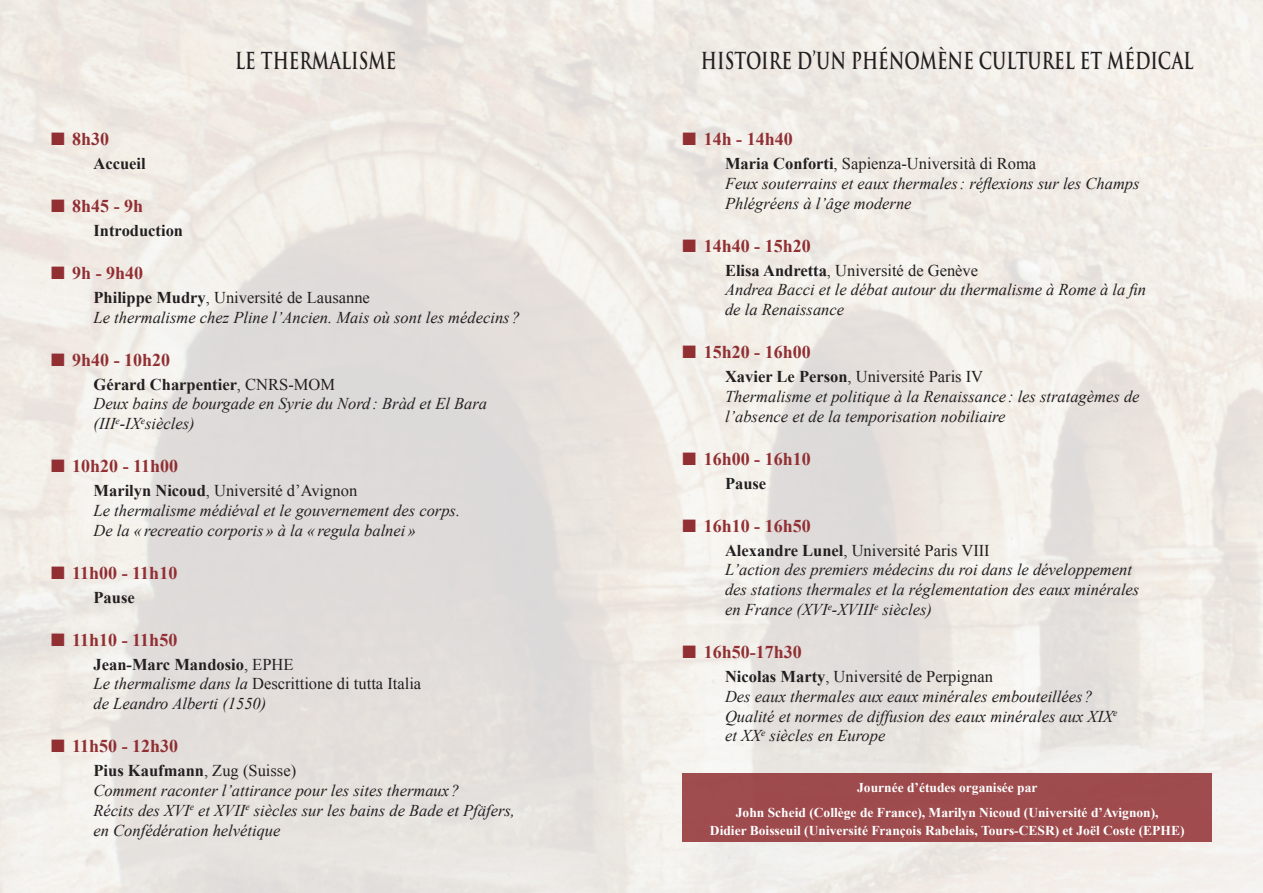
<style>
.page{position:relative;width:1263px;height:893px;background:#fff}
.page>*{position:absolute;margin:0;border:0;box-sizing:border-box;transform-origin:0 0}
.t1{font:700 22.8px "Trajan Pro";color:#231f20;scale:.73 1}
.horaire{font:700 18px "Times New Roman";color:#912f33}
.texte{font:italic 16.5px/19.8px "Times New Roman";color:#231f20}
.texte-2{font:700 16.5px "Times New Roman";color:#231f20}
.t2{font:700 13.5px "Times New Roman";color:#fff}
.s1{font-weight:700;font-style:normal}
.s2{font-style:normal}
</style>
<div class="page">
<img style="left:0;top:0;width:1263px;height:893px">
<div style="left:682px;top:774px;width:530px;height:68px;background:#9f4c4e"></div>
<p class="t1" style="left:235px;top:47px;width:222px">LE THERMALISME</p>
<p class="t1" style="left:701px;top:47px;width:676px">HISTOIRE D’UN PHÉNOMÈNE CULTUREL ET MÉDICAL</p>
<p class="horaire" style="left:51px;top:127px;width:60px">■ 8h30</p>
<p class="texte-2" style="left:94px;top:152px;width:54px">Accueil</p>
<p class="horaire" style="left:51px;top:194px;width:94px">■ 8h45 - 9h</p>
<p class="texte-2" style="left:94px;top:219px;width:91px">Introduction</p>
<p class="horaire" style="left:51px;top:260px;width:94px">■ 9h - 9h40</p>
<p class="texte" style="left:94px;top:287px;width:428px"><span class="s1">Philippe Mudry</span><span class="s2">, Université de Lausanne<br></span>Le thermalisme chez Pline l’Ancien. Mais où sont les médecins?</p>
<p class="horaire" style="left:51px;top:347px;width:121px">■ 9h40 - 10h20</p>
<p class="texte" style="left:94px;top:374px;width:395px"><span class="s1">Gérard Charpentier</span><span class="s2">, CNRS-MOM<br></span>Deux bains de bourgade en Syrie du Nord : Bràd et El Bara (III<sup>e</sup>-IX<sup>e</sup>siècles)</p>
<p class="horaire" style="left:51px;top:454px;width:129px">■ 10h20 - 11h00</p>
<p class="texte" style="left:94px;top:480px;width:368px"><span class="s1">Marilyn Nicoud</span><span class="s2">, Université d’Avignon<br></span>Le thermalisme médiéval et le gouvernement des corps.<br>De la «recreatio corporis» à la « regula balnei»</p>
<p class="horaire" style="left:51px;top:560px;width:128px">■ 11h00 - 11h10</p>
<p class="texte-2" style="left:94px;top:586px;width:43px">Pause</p>
<p class="horaire" style="left:51px;top:627px;width:128px">■ 11h10 - 11h50</p>
<p class="texte" style="left:94px;top:654px;width:329px"><span class="s1">Jean-Marc Mandosio</span><span class="s2">, EPHE<br></span>Le thermalisme dans la <span class="s2">Descrittione di tutta Italia </span>de Leandro Alberti (1550)</p>
<p class="horaire" style="left:51px;top:734px;width:129px">■ 11h50 - 12h30</p>
<p class="texte" style="left:94px;top:760px;width:423px"><span class="s1">Pius Kaufmann</span><span class="s2">, Zug (Suisse)<br></span>Comment raconter l’attirance pour les sites thermaux?<br>Récits des XVI<sup>e</sup> et XVII<sup>e</sup> siècles sur les bains de Bade et Pfäfers, en Confédération helvétique</p>
<p class="horaire" style="left:682px;top:127px;width:112px">■ 14h - 14h40</p>
<p class="texte" style="left:725px;top:153px;width:416px"><span class="s1">Maria Conforti</span><span class="s2">, Sapienza-Università di Roma<br></span>Feux souterrains et eaux thermales: réflexions sur les Champs<br>Phlégréens à l’âge moderne</p>
<p class="horaire" style="left:682px;top:233px;width:130px">■ 14h40 - 15h20</p>
<p class="texte" style="left:725px;top:260px;width:423px"><span class="s1">Elisa Andretta</span><span class="s2">, Université de Genève<br></span>Andrea Bacci et le débat autour du thermalisme à Rome à la fin de la Renaissance</p>
<p class="horaire" style="left:682px;top:340px;width:130px">■ 15h20 - 16h00</p>
<p class="texte" style="left:725px;top:366px;width:416px"><span class="s1">Xavier Le Person</span><span class="s2">, Université Paris IV<br></span>Thermalisme et politique à la Renaissance : les stratagèmes de l’absence et de la temporisation nobiliaire</p>
<p class="horaire" style="left:682px;top:446px;width:130px">■ 16h00 - 16h10</p>
<p class="texte-2" style="left:725px;top:472px;width:43px">Pause</p>
<p class="horaire" style="left:682px;top:513px;width:130px">■ 16h10 - 16h50</p>
<p class="texte" style="left:725px;top:540px;width:416px"><span class="s1">Alexandre Lunel</span><span class="s2">, Université Paris VIII<br></span>L’action des premiers médecins du roi dans le développement des stations thermales et la réglementation des eaux minérales en France (XVI<sup>e</sup>-XVIII<sup>e</sup> siècles)</p>
<p class="horaire" style="left:682px;top:639px;width:121px">■ 16h50-17h30</p>
<p class="texte" style="left:725px;top:666px;width:394px"><span class="s1">Nicolas Marty</span><span class="s2">, Université de Perpignan<br></span>Des eaux thermales aux eaux minérales embouteillées?<br>Qualité et normes de diffusion des eaux minérales aux XIX<sup>e </sup>et XX<sup>e</sup> siècles en Europe</p>
<p class="t2" style="left:857px;top:778px;width:182px">Journée d’études organisée par</p>
<p class="t2" style="left:736px;top:803px;width:424px">John Scheid (Collège de France), Marilyn Nicoud (Université d’Avignon),</p>
<p class="t2" style="left:710px;top:821px;width:476px">Didier Boisseuil (Université François Rabelais, Tours-CESR) et Joël Coste (EPHE)</p>
</div>
